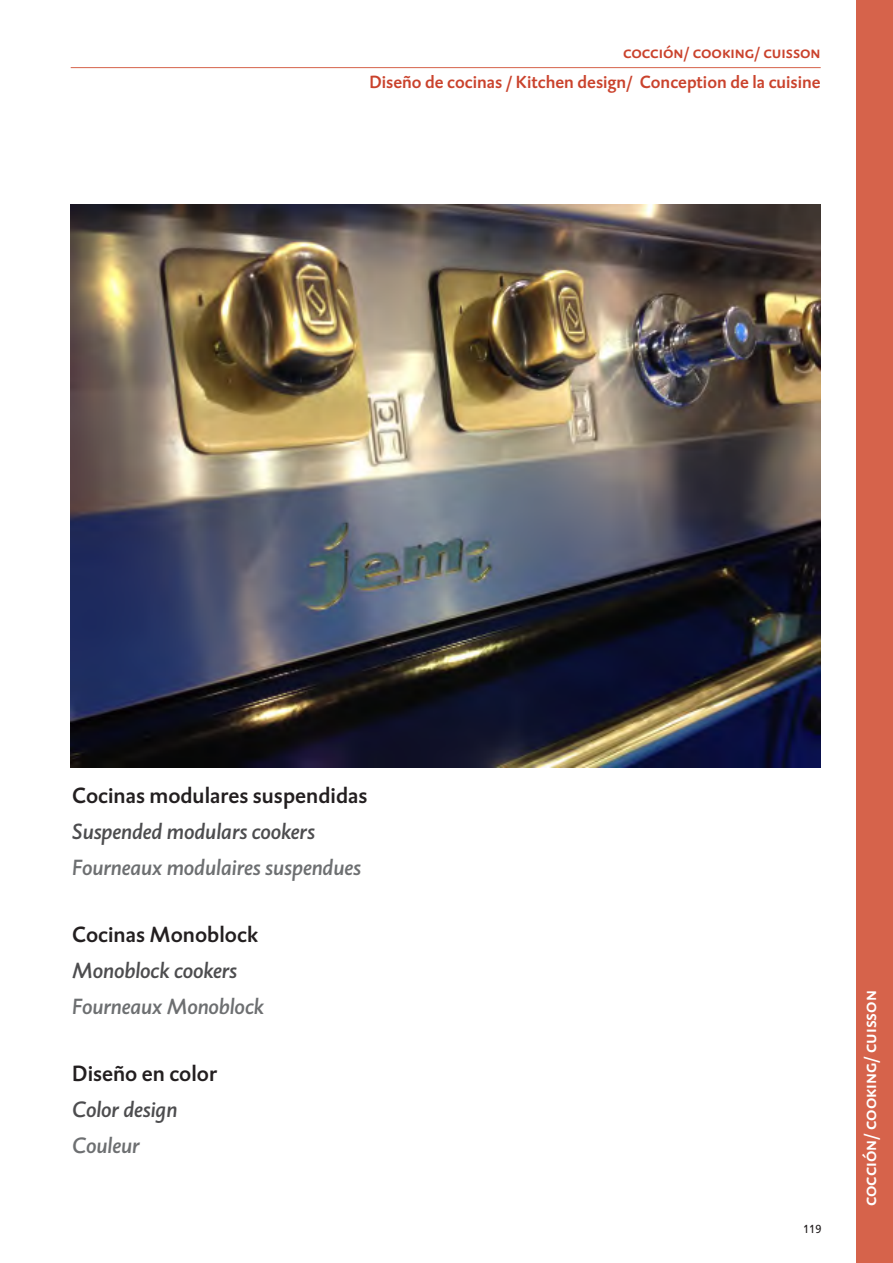
<style>
.page{position:relative;width:893px;height:1263px;background:#fff}
.page>*{position:absolute;margin:0;border:0;box-sizing:border-box;transform-origin:0 0}
.t1{font:500 22.5px "DTL Caspari T";color:#231f20}
.t2{font:italic 500 22.5px "DTL Caspari T";letter-spacing:-.005em;color:#6d6f71}
.t3{font:italic 500 22.5px "DTL Caspari T";letter-spacing:-.005em;color:#4d4d4f}
.t4{font:500 18px "DTL Caspari T";color:#ca422c}
.t5{font:500 18px "DTL Caspari T Caps";color:#fff}
.t6{font:500 16.5px "DTL Caspari T Caps";color:#ca422c}
.t7{font:12px "DTL Caspari T";color:#231f20}
</style>
<div class="page">
<div style="left:856px;top:0;width:37px;height:1263px;background:#d6634b"></div>
<hr style="left:71px;top:67px;width:750px;height:1px;background:#d6634b">
<img style="left:71px;top:205px;width:750px;height:562px">
<p class="t6" style="left:623px;top:42px;width:199px">cocción/ cooking/ cuisson</p>
<p class="t4" style="left:369px;top:71px;width:453px">Diseño de cocinas / Kitchen design/ Conception de la cuisine</p>
<p class="t1" style="left:72px;top:781px;width:297px">Cocinas modulares suspendidas</p>
<p class="t3" style="left:72px;top:817px;width:244px">Suspended modulars cookers</p>
<p class="t2" style="left:72px;top:853px;width:290px">Fourneaux modulaires suspendues</p>
<p class="t1" style="left:72px;top:920px;width:187px">Cocinas Monoblock</p>
<p class="t3" style="left:72px;top:956px;width:166px">Monoblock cookers</p>
<p class="t2" style="left:72px;top:992px;width:193px">Fourneaux Monoblock</p>
<p class="t1" style="left:72px;top:1059px;width:146px">Diseño en color</p>
<p class="t3" style="left:72px;top:1095px;width:107px">Color design</p>
<p class="t2" style="left:72px;top:1131px;width:69px">Couleur</p>
<p class="t7" style="left:803px;top:1221px;width:19px">119</p>
<p class="t5" style="left:859px;top:1206px;width:217px;rotate:-90deg">cocción/ cooking/ cuisson</p>
</div>
